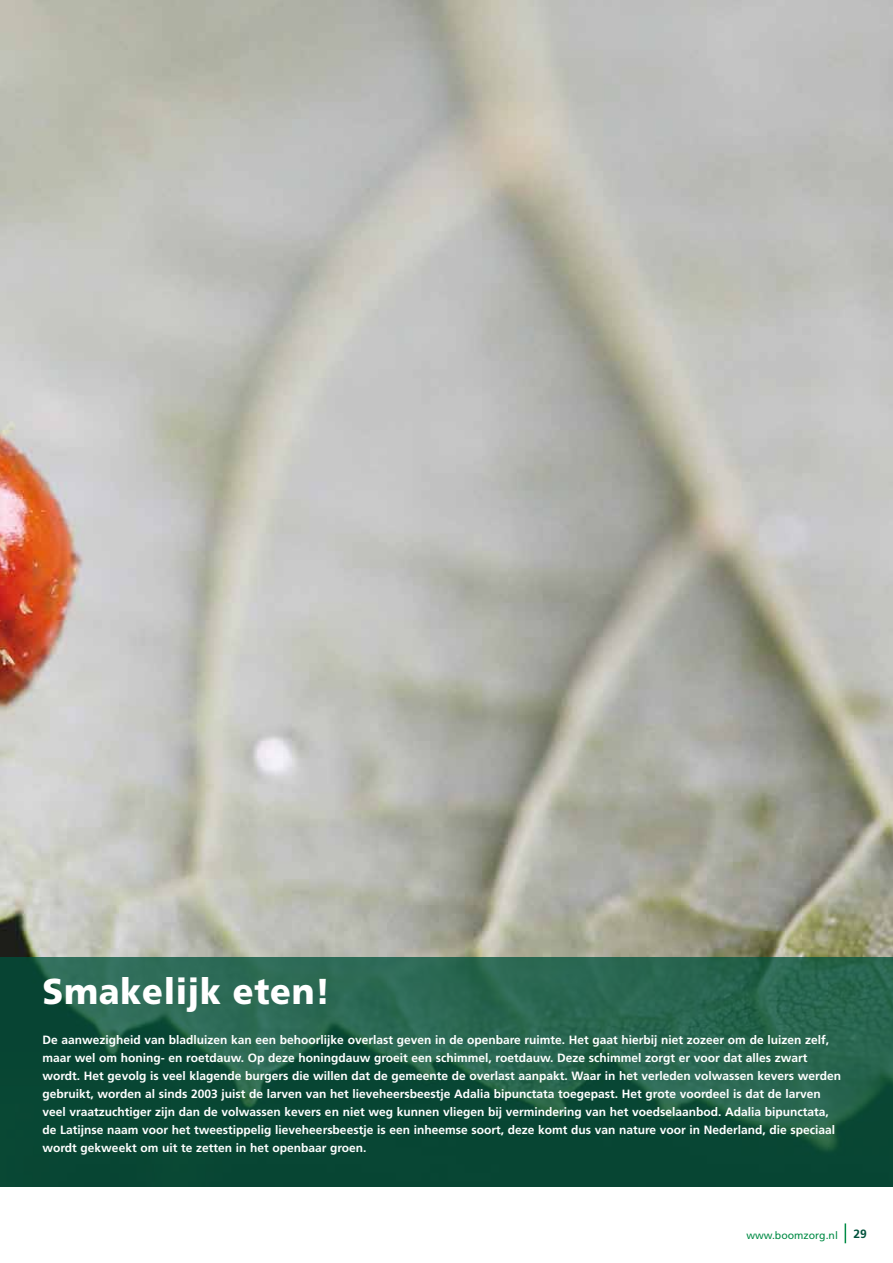
<style>
.page{position:relative;width:893px;height:1263px;background:#fff}
.page>*{position:absolute;margin:0;border:0;box-sizing:border-box;transform-origin:0 0}
.t1{font:900 36px "Frutiger";letter-spacing:.02em;color:#fff;scale:.95 1}
.t2{font:700 12px/18px "Frutiger";color:#fff}
.t3{font:700 12px "Frutiger";color:#00523c}
.t4{font:10.5px "Frutiger";color:#008b45}
</style>
<div class="page">
<svg style="left:845px;top:1223px;width:1px;height:20px"></svg>
<img style="left:0;top:0;width:893px;height:957px">
<svg style="left:0;top:957px;width:893px;height:229px;background:#185642"></svg>
<h1 class="t1" style="left:43px;top:969px;width:305px">Smakelijk eten!</h1>
<p class="t2" style="left:43px;top:1031px;width:800px">De aanwezigheid van bladluizen kan een behoorlijke overlast geven in de openbare ruimte. Het gaat hierbij niet zozeer om de luizen zelf, maar wel om honing- en roetdauw. Op deze honingdauw groeit een schimmel, roetdauw. Deze schimmel zorgt er voor dat alles zwart wordt. Het gevolg is veel klagende burgers die willen dat de gemeente de overlast aanpakt. Waar in het verleden volwassen kevers werden gebruikt, worden al sinds 2003 juist de larven van het lieveheersbeestje Adalia bipunctata toegepast. Het grote voordeel is dat de larven veel vraatzuchtiger zijn dan de volwassen kevers en niet weg kunnen vliegen bij vermindering van het voedselaanbod. Adalia bipunctata, de Latijnse naam voor het tweestippelig lieveheersbeestje is een inheemse soort, deze komt dus van nature voor in Nederland, die speciaal wordt gekweekt om uit te zetten in het openbaar groen.</p>
<p class="t4" style="left:746px;top:1229px;width:93px">www.boomzorg.nl</p>
<p class="t3" style="left:853px;top:1227px;width:15px">29</p>
</div>
